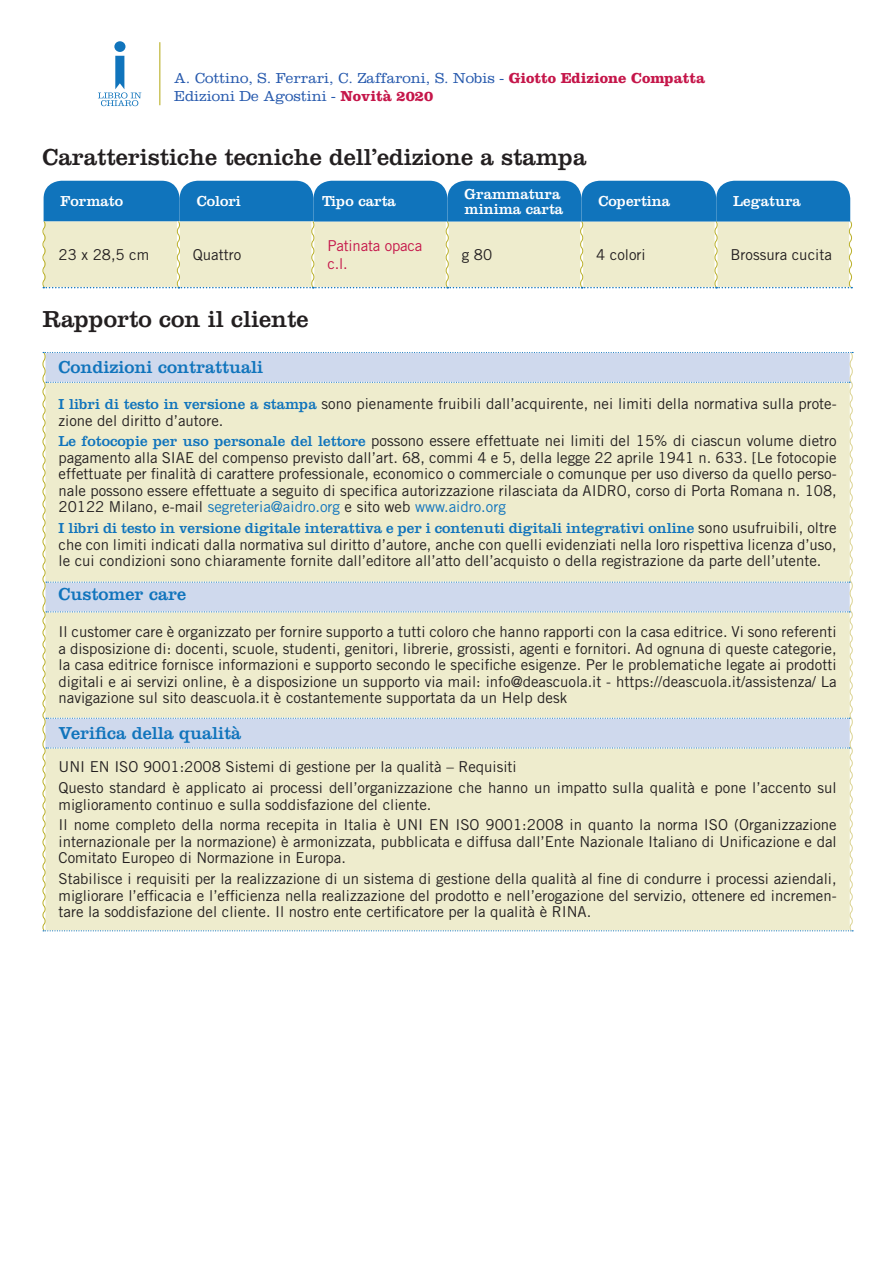
<style>
.page{position:relative;width:893px;height:1263px;background:#fff}
.page>*{position:absolute;margin:0;border:0;box-sizing:border-box;transform-origin:0 0}
.t1{font:24px "Clarendon LT Std";color:#231f20}
.t2{font:18px "Clarendon LT Std";color:#1074bc}
.t3{font:15px/16.5px "Trade Gothic LT Std";color:#231f20}
.t4{font:300 15px/18px "Clarendon LT Std";color:#2659ad}
.t5{font:15px/15px "Clarendon LT Std";color:#fff}
.t6{font:15px/18px "Trade Gothic LT Std";letter-spacing:-.01em;color:#c5164a}
.s1{font-weight:700;color:#c5164a}
.s2{font-family:"Clarendon LT Std";color:#1074bc}
.s3{color:#1074bc}
</style>
<div class="page">
<hr style="left:159px;top:42px;width:1px;height:63px;background:#bbb12a">
<div style="left:114px;top:41px;width:11px;height:11px;background:#1074bc;border-radius:50%"></div>
<svg style="left:98px;top:56px;width:43px;height:50px"></svg>
<svg style="left:42px;top:181px;width:811px;height:107px;background:#9bbfc7"></svg>
<svg style="left:42px;top:352px;width:812px;height:579px;background:#e8e8d1"></svg>
<p class="t4" style="left:174px;top:69px;width:533px">A. Cottino, S. Ferrari, C. Zaffaroni, S. Nobis - <span class="s1">Giotto Edizione Compatta<br></span>Edizioni De Agostini - <span class="s1">Novità 2020</span></p>
<p class="t1" style="left:43px;top:143px;width:545px">Caratteristiche tecniche dell’edizione a stampa</p>
<p class="t5" style="left:61px;top:194px;width:64px">Formato</p>
<p class="t5" style="left:197px;top:194px;width:46px">Colori</p>
<p class="t5" style="left:322px;top:194px;width:75px">Tipo carta</p>
<p class="t5" style="left:465px;top:186px;width:100px">Grammatura minima carta</p>
<p class="t5" style="left:598px;top:194px;width:73px">Copertina</p>
<p class="t5" style="left:733px;top:194px;width:69px">Legatura</p>
<p class="t3" style="left:59px;top:246px;width:92px">23 x 28,5 cm</p>
<p class="t3" style="left:193px;top:246px;width:50px">Quattro</p>
<p class="t6" style="left:327px;top:236px;width:97px">Patinata opaca c.l.</p>
<p class="t3" style="left:462px;top:246px;width:32px">g 80</p>
<p class="t3" style="left:596px;top:246px;width:51px">4 colori</p>
<p class="t3" style="left:731px;top:246px;width:103px">Brossura cucita</p>
<p class="t1" style="left:43px;top:305px;width:267px">Rapporto con il cliente</p>
<p class="t2" style="left:59px;top:357px;width:206px">Condizioni contrattuali</p>
<p class="t3" style="left:59px;top:395px;width:780px"><span class="s2">I libri di testo in versione a stampa</span> sono pienamente fruibili dall’acquirente, nei limiti della normativa sulla prote&shy;zione del diritto d’autore.</p>
<p class="t3" style="left:59px;top:433px;width:780px;text-align:justify"><span class="s2">Le fotocopie per uso personale del lettore</span> possono essere effettuate nei limiti del 15% di ciascun volume dietro pagamento alla SIAE del compenso previsto dall’art. 68, commi 4 e 5, della legge 22 aprile 1941 n. 633. [Le fotocopie effettuate per finalità di carattere professionale, economico o commerciale o comunque per uso diverso da quello perso&shy;nale possono essere effettuate a seguito di specifica autorizzazione rilasciata da AIDRO, corso di Porta Romana n. 108, 20122 Milano, e-mail <span class="s3">segreteria@aidro.org</span> e sito web <span class="s3">www.aidro.org</span></p>
<p class="t3" style="left:59px;top:519px;width:780px;text-align:justify"><span class="s2">I libri di testo in versione digitale interattiva e per i contenuti digitali integrativi online</span> sono usufruibili, oltre che con limiti indicati dalla normativa sul diritto d’autore, anche con quelli evidenziati nella loro rispettiva licenza d’uso, le cui condizioni sono chiaramente fornite dall’editore all’atto dell’acquisto o della registrazione da parte dell’utente.</p>
<p class="t2" style="left:59px;top:583px;width:129px">Customer care</p>
<p class="t3" style="left:59px;top:624px;width:780px;text-align:justify">Il customer care è organizzato per fornire supporto a tutti coloro che hanno rapporti con la casa editrice. Vi sono referenti a disposizione di: docenti, scuole, studenti, genitori, librerie, grossisti, agenti e fornitori. Ad ognuna di queste categorie, la casa editrice fornisce informazioni e supporto secondo le specifiche esigenze. Per le problematiche legate ai prodotti digitali e ai servizi online, è a disposizione un supporto via mail: info@deascuola.it - https://deascuola.it/assistenza/ La navigazione sul sito deascuola.it è costantemente supportata da un Help desk</p>
<p class="t2" style="left:59px;top:722px;width:184px">Verifica della qualità</p>
<p class="t3" style="left:59px;top:756px;width:780px;line-height:20.7px">UNI EN ISO 9001:2008 Sistemi di gestione per la qualità – Requisiti<br>Questo standard è applicato ai processi dell’organizzazione che hanno un impatto sulla qualità e pone l’accento sul</p>
<p class="t3" style="left:59px;top:794px;width:780px;line-height:20.7px">miglioramento continuo e sulla soddisfazione del cliente.<br>Il nome completo della norma recepita in Italia è UNI EN ISO 9001:2008 in quanto la norma ISO (Organizzazione</p>
<p class="t3" style="left:59px;top:833px;width:780px">internazionale per la normazione) è armonizzata, pubblicata e diffusa dall’Ente Nazionale Italiano di Unificazione e dal<br>Comitato Europeo di Normazione in Europa.</p>
<p class="t3" style="left:59px;top:870px;width:780px;text-align:justify">Stabilisce i requisiti per la realizzazione di un sistema di gestione della qualità al fine di condurre i processi aziendali, migliorare l’efficacia e l’efficienza nella realizzazione del prodotto e nell’erogazione del servizio, ottenere ed incremen&shy;tare la soddisfazione del cliente. Il nostro ente certificatore per la qualità è RINA.</p>
</div>
